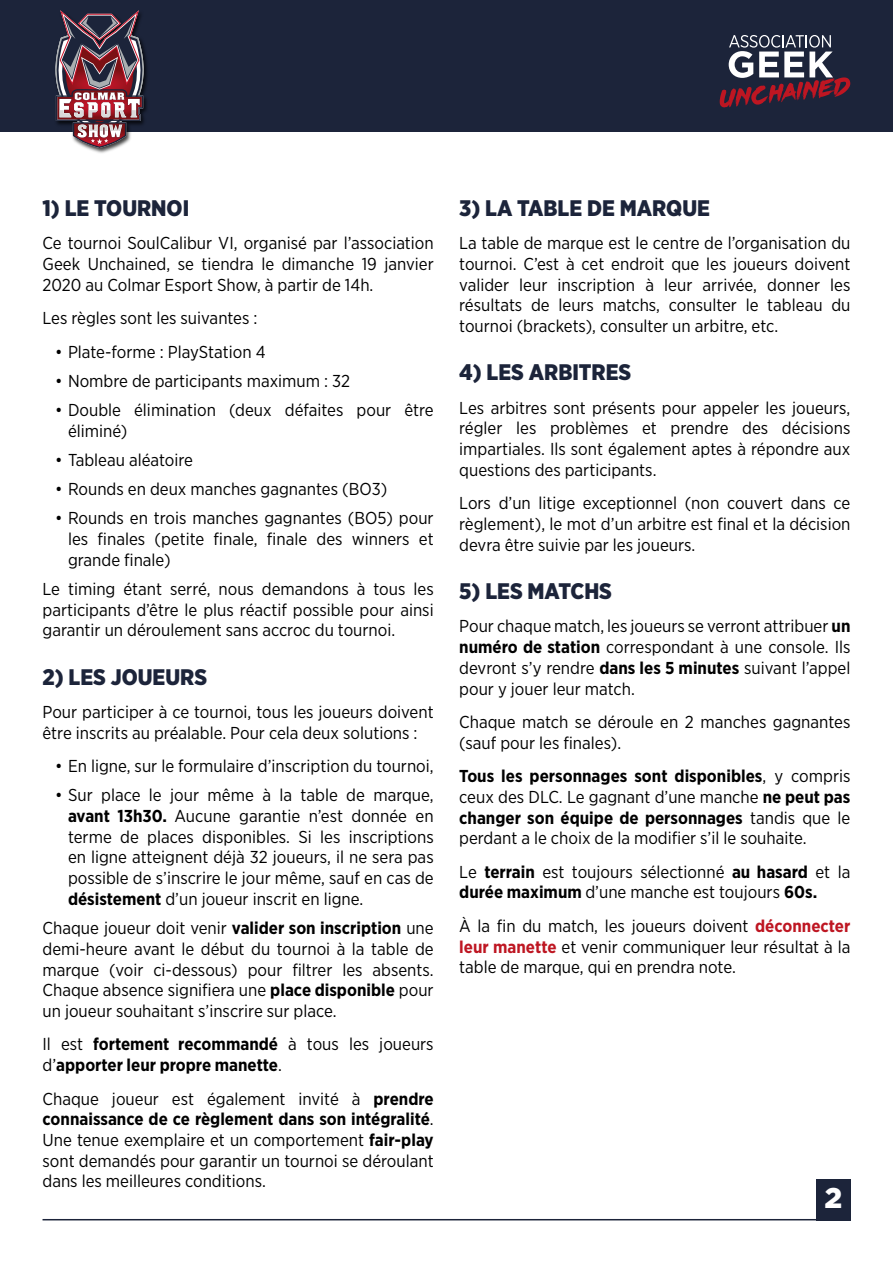
<style>
.page{position:relative;width:893px;height:1263px;background:#fff}
.page>*{position:absolute;margin:0;border:0;box-sizing:border-box;transform-origin:0 0}
.t1{font:900 28.5px "Gotham";color:#fff}
.t2{font:900 22.5px "Gotham Narrow";color:#1c243a}
.t3{font:17.25px/20.7px "Gotham Narrow";color:#000;text-align:justify}
.t4{font:700 17.25px/20.7px "Gotham Narrow";color:#000}
.s1{font-weight:700}
.s2{font-weight:400}
.s3{font-weight:700;color:#be1622}
</style>
<div class="page">
<div style="left:0;top:0;width:893px;height:132px;background:#1c243a"></div>
<div style="left:816px;top:1179px;width:34px;height:41px;background:#1c243a"></div>
<hr style="left:43px;top:1219px;width:807px;height:1px;background:#1c243a">
<svg style="left:720px;top:35px;width:130px;height:72px"></svg>
<img style="left:86px;top:148px;width:31px;height:5px">
<svg style="left:55px;top:10px;width:92px;height:138px"></svg>
<h2 class="t2" style="left:43px;top:193px;width:148px">1) LE TOURNOI</h2>
<p class="t3" style="left:43px;top:232px;width:393px">Ce tournoi SoulCalibur VI, organisé par l’association Geek Unchained, se tiendra le dimanche 19 janvier 2020 au Colmar Esport Show, à partir de 14h.</p>
<p class="t3" style="left:43px;top:307px;width:217px">Les règles sont les suivantes :</p>
<p class="t3" style="left:55px;top:341px;width:212px">• Plate-forme : PlayStation 4</p>
<p class="t3" style="left:55px;top:370px;width:296px">• Nombre de participants maximum : 32</p>
<p class="t3" style="left:68px;top:399px;width:367px;text-indent:-13px">• Double élimination (deux défaites pour être éliminé)</p>
<p class="t3" style="left:55px;top:449px;width:139px">• Tableau aléatoire</p>
<p class="t3" style="left:55px;top:478px;width:333px">• Rounds en deux manches gagnantes (BO3)</p>
<p class="t3" style="left:68px;top:507px;width:367px;text-indent:-13px">• Rounds en trois manches gagnantes (BO5) pour les finales (petite finale, finale des winners et grande finale)</p>
<p class="t3" style="left:43px;top:578px;width:393px">Le timing étant serré, nous demandons à tous les participants d’être le plus réactif possible pour ainsi garantir un déroulement sans accroc du tournoi.</p>
<h2 class="t2" style="left:43px;top:662px;width:166px">2) LES JOUEURS</h2>
<p class="t3" style="left:43px;top:701px;width:393px">Pour participer à ce tournoi, tous les joueurs doivent être inscrits au préalable. Pour cela deux solutions :</p>
<p class="t3" style="left:55px;top:755px;width:380px">• En ligne, sur le formulaire d’inscription du tournoi,</p>
<p class="t3" style="left:68px;top:785px;width:367px;text-indent:-13px">• Sur place le jour même à la table de marque, <span class="s1">avant 13h30.</span> Aucune garantie n’est donnée en terme de places disponibles. Si les inscriptions en ligne atteignent déjà 32 joueurs, il ne sera pas possible de s’inscrire le jour même, sauf en cas de <span class="s1">désistement</span> d’un joueur inscrit en ligne.</p>
<p class="t3" style="left:43px;top:917px;width:393px">Chaque joueur doit venir <span class="s1">valider son inscription</span> une demi-heure avant le début du tournoi à la table de marque (voir ci-dessous) pour filtrer les absents.<br>Chaque absence signifiera une <span class="s1">place disponible</span> pour un joueur souhaitant s’inscrire sur place.</p>
<p class="t4" style="left:43px;top:1034px;width:393px"><span class="s2">Il est</span> fortement recommandé <span class="s2">à tous les joueurs d’</span>apporter leur propre manette<span class="s2">.</span></p>
<p class="t3" style="left:43px;top:1088px;width:393px">Chaque joueur est également invité à <span class="s1">prendre connaissance de ce règlement dans son intégralité</span>.<br>Une tenue exemplaire et un comportement <span class="s1">fair-play </span>sont demandés pour garantir un tournoi se déroulant dans les meilleures conditions.</p>
<h2 class="t2" style="left:459px;top:193px;width:252px">3) LA TABLE DE MARQUE</h2>
<p class="t3" style="left:459px;top:232px;width:393px">La table de marque est le centre de l’organisation du tournoi. C’est à cet endroit que les joueurs doivent valider leur inscription à leur arrivée, donner les résultats de leurs matchs, consulter le tableau du tournoi (brackets), consulter un arbitre, etc.</p>
<h2 class="t2" style="left:459px;top:357px;width:174px">4) LES ARBITRES</h2>
<p class="t3" style="left:459px;top:397px;width:393px">Les arbitres sont présents pour appeler les joueurs, régler les problèmes et prendre des décisions impartiales. Ils sont également aptes à répondre aux questions des participants.</p>
<p class="t3" style="left:459px;top:492px;width:393px">Lors d’un litige exceptionnel (non couvert dans ce règlement), le mot d’un arbitre est final et la décision devra être suivie par les joueurs.</p>
<h2 class="t2" style="left:459px;top:576px;width:154px">5) LES MATCHS</h2>
<p class="t3" style="left:459px;top:616px;width:393px">Pour chaque match, les joueurs se verront attribuer <span class="s1">un numéro de station</span> correspondant à une console. Ils devront s’y rendre <span class="s1">dans les 5 minutes</span> suivant l’appel pour y jouer leur match.</p>
<p class="t3" style="left:459px;top:711px;width:393px">Chaque match se déroule en 2 manches gagnantes (sauf pour les finales).</p>
<p class="t3" style="left:459px;top:765px;width:393px"><span class="s1">Tous les personnages sont disponibles</span>, y compris ceux des DLC. Le gagnant d’une manche <span class="s1">ne peut pas changer son équipe de personnages</span> tandis que le perdant a le choix de la modifier s’il le souhaite.</p>
<p class="t3" style="left:459px;top:861px;width:393px">Le <span class="s1">terrain</span> est toujours sélectionné <span class="s1">au hasard</span> et la <span class="s1">durée maximum</span> d’une manche est toujours <span class="s1">60s.</span></p>
<p class="t3" style="left:459px;top:915px;width:393px">À la fin du match, les joueurs doivent <span class="s3">déconnecter leur manette</span> et venir communiquer leur résultat à la table de marque, qui en prendra note.</p>
<h1 class="t1" style="left:824px;top:1178px;width:19px">2</h1>
</div>
